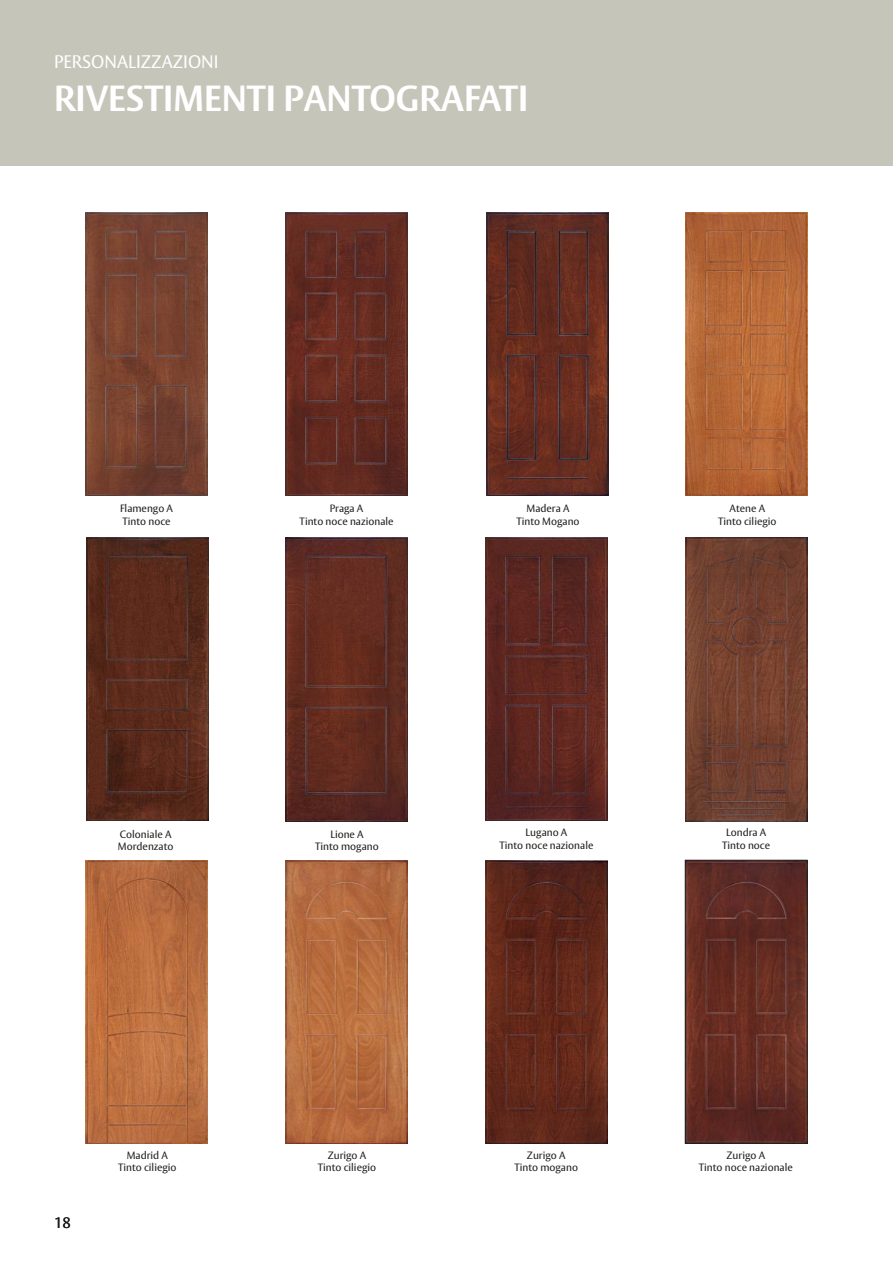
<style>
.page{position:relative;width:893px;height:1263px;background:#fff}
.page>*{position:absolute;margin:0;border:0;box-sizing:border-box;transform-origin:0 0}
.t1{font:700 48px "ASSA Vesta";color:#fff}
.t2{font:700 36px "ASSA Vesta";color:#fff}
.t3{font:18px "ASSA Vesta";color:#fff}
.t4{font:15px "ASSA Vesta";color:#1d1d1b}
.t5{font:10.5px/12.6px "ASSA Vesta";color:#1d1d1b;text-align:center}
</style>
<div class="page">
<div style="left:0;top:0;width:893px;height:166px;background:#c6c5ba"></div>
<img style="left:86px;top:213px;width:122px;height:282px">
<img style="left:286px;top:213px;width:122px;height:283px">
<img style="left:487px;top:213px;width:122px;height:282px">
<img style="left:686px;top:213px;width:122px;height:282px">
<img style="left:86px;top:538px;width:122px;height:283px">
<img style="left:286px;top:538px;width:122px;height:283px">
<img style="left:486px;top:538px;width:122px;height:283px">
<img style="left:685px;top:538px;width:122px;height:283px">
<img style="left:86px;top:860px;width:122px;height:283px">
<img style="left:286px;top:860px;width:122px;height:283px">
<img style="left:485px;top:860px;width:122px;height:283px">
<img style="left:687px;top:862px;width:118px;height:279px">
<div style="left:685px;top:860px;width:122px;height:283px;border:1px solid #1d1d1b"></div>
<h3 class="t3" style="left:54px;top:51px;width:29px">perso</h3>
<h3 class="t3" style="left:105px;top:51px;width:112px">nalizzazioni</h3>
<h2 class="t2" style="left:54px;top:76px;width:476px">RIVESTIMENTI PANTOGRAFATI</h2>
<h1 class="t1" style="left:54px;top:45px;width:194px">CLASSE 2</h1>
<h3 class="t3" style="left:54px;top:104px;width:189px">porta bli ndata non coib</h3>
<h3 class="t3" style="left:271px;top:104px;width:57px">entata</h3>
<p class="t5" style="left:120px;top:503px;width:54px;text-align:left">Flamengo A<br>Tinto noce</p>
<p class="t5" style="left:118px;top:828px;width:57px;text-align:left">Coloniale A<br>Mordenzato</p>
<p class="t5" style="left:300px;top:503px;width:95px">Praga A<br>Tinto noce nazionale</p>
<p class="t5" style="left:516px;top:503px;width:65px">Madera A<br>Tinto Mogano</p>
<p class="t5" style="left:315px;top:828px;width:65px">Lione A<br>Tinto mogano</p>
<p class="t5" style="left:499px;top:827px;width:95px">Lugano A<br>Tinto noce nazionale</p>
<p class="t5" style="left:718px;top:503px;width:60px">Atene A<br>Tinto ciliegio</p>
<p class="t5" style="left:722px;top:827px;width:50px">Londra A<br>Tinto noce</p>
<h3 class="t4" style="left:54px;top:1213px;width:18px">18</h3>
<p class="t5" style="left:118px;top:1149px;width:60px">Madrid A<br>Tinto ciliegio</p>
<p class="t5" style="left:318px;top:1149px;width:60px">Zurigo A<br>Tinto ciliegio</p>
<p class="t5" style="left:514px;top:1149px;width:65px">Zurigo A<br>Tinto mogano</p>
<p class="t5" style="left:699px;top:1149px;width:95px">Zurigo A<br>Tinto noce nazionale</p>
</div>
